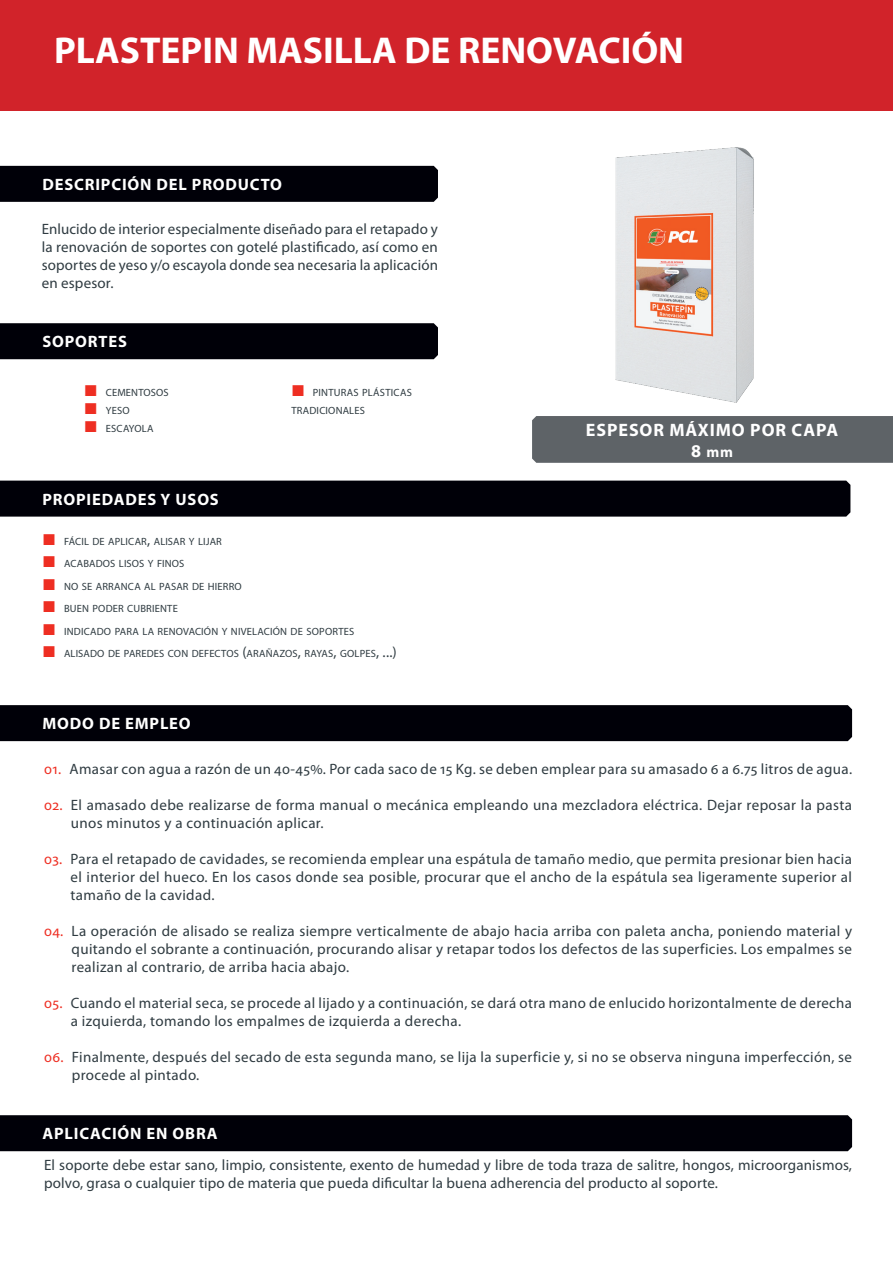
<style>
.page{position:relative;width:893px;height:1263px;background:#fff}
.page>*{position:absolute;margin:0;border:0;box-sizing:border-box;transform-origin:0 0}
.t1{font:700 37.5px "Myriad Pro";color:#fff}
.t2{font:700 18px "Myriad Pro";letter-spacing:.05em;color:#fff}
.t3{font:700 16.5px "Myriad Pro";letter-spacing:.05em;color:#fff}
.t4{font:15px/18px "Myriad Pro";letter-spacing:.025em;color:#2f3b41}
.t5{font:700 15px "Myriad Pro";color:#fff}
.t6{font:10.5px/22.5px "Myriad Pro";letter-spacing:.015em;color:#2f3b41}
.s1{font-size:15px}
.s2{font-size:18px}
.s3{color:#ee2e22}
</style>
<div class="page">
<div style="left:0;top:0;width:893px;height:111px;background:#d1232a"></div>
<img style="left:615px;top:147px;width:139px;height:256px">
<div style="left:0;top:481px;width:850px;height:36px;background:#000008"></div>
<div style="left:0;top:166px;width:438px;height:36px;background:#000008"></div>
<div style="left:0;top:323px;width:438px;height:36px;background:#000008"></div>
<div style="left:0;top:705px;width:852px;height:36px;background:#000008"></div>
<div style="left:0;top:1115px;width:852px;height:36px;background:#000008"></div>
<div style="left:532px;top:416px;width:361px;height:47px;background:#5e6367"></div>
<h1 class="t1" style="left:54px;top:26px;width:632px">PLASTEPIN MASILLA DE RENOVACIÓN</h1>
<p class="t3" style="left:43px;top:174px;width:241px">DESCRIPCIÓN DEL PRODUCTO</p>
<p class="t4" style="left:42px;top:220px;width:398px;text-align:justify">Enlucido de interior especialmente diseñado para el retapado y la renovación de soportes con gotelé plastificado, así como en soportes de yeso y/o escayola donde sea necesaria la aplicación en espesor.</p>
<p class="t3" style="left:43px;top:331px;width:86px">SOPORTES</p>
<p class="t6" style="left:106px;top:383px;width:64px;line-height:18px">CEMENTOSOS<br>YESO<br>ESCAYOLA</p>
<p class="t6" style="left:291px;top:383px;width:122px;line-height:18px;text-indent:22px">PINTURAS PLÁSTICAS<br>TRADICIONALES</p>
<p class="t3" style="left:43px;top:488px;width:178px">PROPIEDADES Y USOS</p>
<p class="t6" style="left:64px;top:530px;width:334px">FÁCIL DE APLICAR<span class="s1">,</span> ALISAR Y LIJAR<br>ACABADOS LISOS Y FINOS<br>NO SE ARRANCA AL PASAR DE HIERRO<br>BUEN PODER CUBRIENTE<br>INDICADO PARA LA RENOVACIÓN Y NIVELACIÓN DE SOPORTES ALISADO DE PAREDES CON DEFECTOS <span class="s1">(</span>ARAÑAZOS<span class="s1">,</span> RAYAS<span class="s1">,</span> GOLPES<span class="s1">, ...)</span></p>
<p class="t2" style="left:586px;top:418px;width:254px">ESPESOR MÁXIMO POR CAPA</p>
<p class="t5" style="left:691px;top:442px;width:43px"><span class="s2">8</span> mm</p>
<p class="t3" style="left:43px;top:713px;width:150px">MODO DE EMPLEO</p>
<p class="t4" style="left:44px;top:760px;width:810px"><span class="s3">01.</span> Amasar con agua a razón de un 40-45%. Por cada saco de 15 Kg. se deben emplear para su amasado 6 a 6.75 litros de agua.</p>
<p class="t4" style="left:71px;top:796px;width:783px;text-indent:-27px"><span class="s3">02.</span> El amasado debe realizarse de forma manual o mecánica empleando una mezcladora eléctrica. Dejar reposar la pasta unos minutos y a continuación aplicar.</p>
<p class="t4" style="left:71px;top:850px;width:783px;text-align:justify;text-indent:-27px"><span class="s3">03.</span> Para el retapado de cavidades, se recomienda emplear una espátula de tamaño medio, que permita presionar bien hacia el interior del hueco. En los casos donde sea posible, procurar que el ancho de la espátula sea ligeramente superior al tamaño de la cavidad.</p>
<p class="t4" style="left:72px;top:922px;width:782px;text-align:justify;text-indent:-28px"><span class="s3">04.</span> La operación de alisado se realiza siempre verticalmente de abajo hacia arriba con paleta ancha, poniendo material y quitando el sobrante a continuación, procurando alisar y retapar todos los defectos de las superficies. Los empalmes se realizan al contrario, de arriba hacia abajo.</p>
<p class="t4" style="left:71px;top:994px;width:783px;text-indent:-27px"><span class="s3">05.</span> Cuando el material seca, se procede al lijado y a continuación, se dará otra mano de enlucido horizontalmente de derecha a izquierda, tomando los empalmes de izquierda a derecha.</p>
<p class="t4" style="left:72px;top:1048px;width:782px;text-indent:-28px"><span class="s3">06.</span> Finalmente, después del secado de esta segunda mano, se lija la superficie y, si no se observa ninguna imperfección, se procede al pintado.</p>
<p class="t3" style="left:43px;top:1123px;width:177px">APLICACIÓN EN OBRA</p>
<p class="t4" style="left:44px;top:1156px;width:809px">El soporte debe estar sano, limpio, consistente, exento de humedad y libre de toda traza de salitre, hongos, microorganismos, polvo, grasa o cualquier tipo de materia que pueda dificultar la buena adherencia del producto al soporte.</p>
</div>
